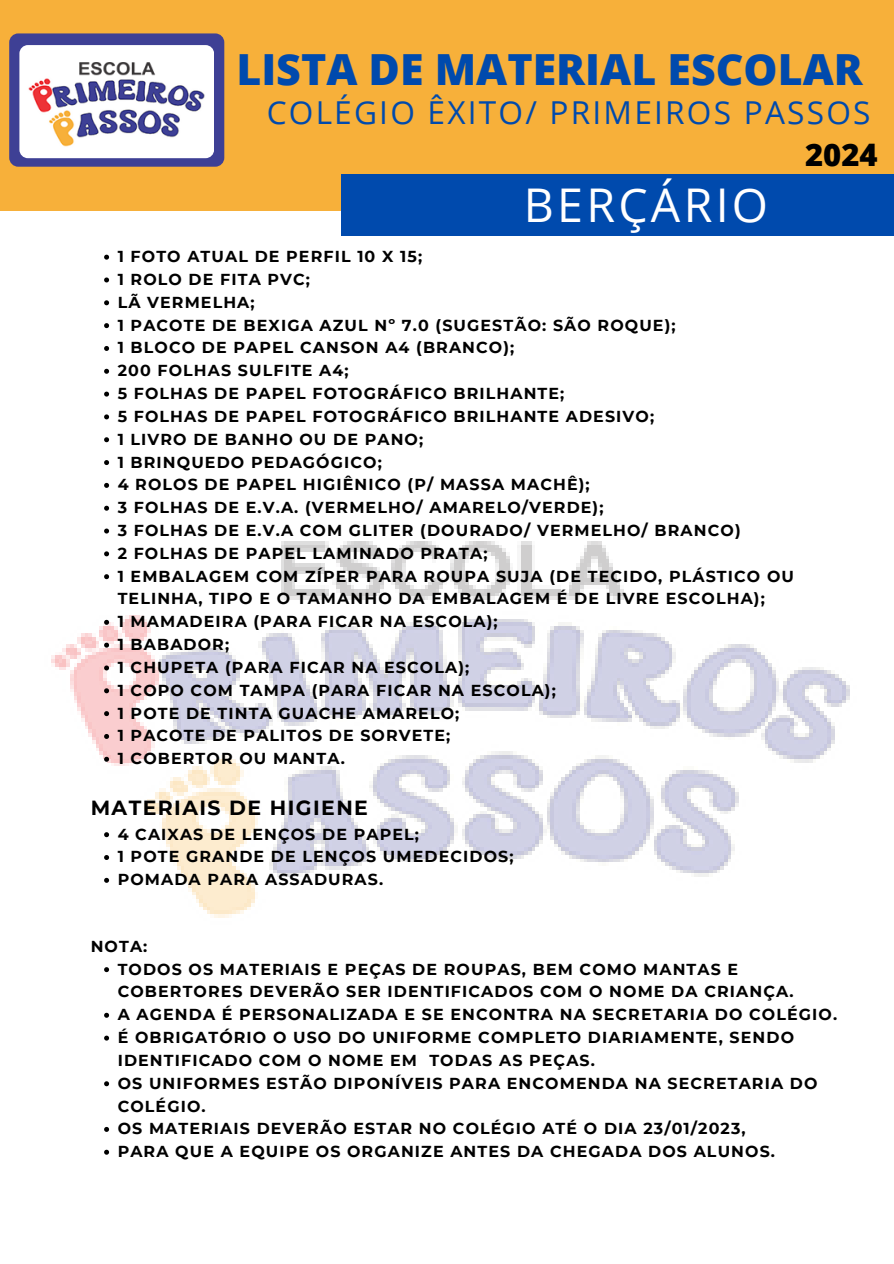
<style>
.page{position:relative;width:894px;height:1264px;background:#fff}
.page>*{position:absolute;margin:0;border:0;box-sizing:border-box;transform-origin:0 0}
.t1{font:46.5px "Open Sans";letter-spacing:.07em;color:#fff}
.t2{font:800 42.9px "Open Sans";color:#004aad}
.t3{font:31.65px "Open Sans";letter-spacing:.07em;color:#004aad}
.t4{font:800 30.9px "Open Sans";color:#000}
.t5{font:700 20.4px "Montserrat";letter-spacing:.07em;color:#000}
.t6{font:700 15.9px/22.8px "Montserrat";letter-spacing:.07em;color:#000}
</style>
<div class="page">
<div style="left:0;top:0;width:893px;height:210px;background:#f7b03a"></div>
<img style="left:51px;top:541px;width:799px;height:377px">
<div style="left:340px;top:175px;width:553px;height:60px;background:#004aad"></div>
<svg style="left:104px;top:255px;width:5px;height:5px"></svg>
<svg style="left:104px;top:277px;width:5px;height:5px"></svg>
<svg style="left:104px;top:300px;width:5px;height:5px"></svg>
<svg style="left:104px;top:323px;width:5px;height:5px"></svg>
<svg style="left:104px;top:346px;width:5px;height:5px"></svg>
<svg style="left:104px;top:369px;width:5px;height:5px"></svg>
<svg style="left:104px;top:391px;width:5px;height:5px"></svg>
<svg style="left:104px;top:414px;width:5px;height:5px"></svg>
<svg style="left:104px;top:437px;width:5px;height:5px"></svg>
<svg style="left:104px;top:460px;width:5px;height:5px"></svg>
<svg style="left:104px;top:483px;width:5px;height:5px"></svg>
<svg style="left:104px;top:505px;width:5px;height:5px"></svg>
<svg style="left:104px;top:528px;width:5px;height:5px"></svg>
<svg style="left:104px;top:551px;width:5px;height:5px"></svg>
<svg style="left:104px;top:574px;width:5px;height:5px"></svg>
<svg style="left:104px;top:620px;width:5px;height:5px"></svg>
<svg style="left:104px;top:642px;width:5px;height:5px"></svg>
<svg style="left:104px;top:665px;width:5px;height:5px"></svg>
<svg style="left:104px;top:688px;width:5px;height:5px"></svg>
<svg style="left:104px;top:711px;width:5px;height:5px"></svg>
<svg style="left:104px;top:734px;width:5px;height:5px"></svg>
<svg style="left:104px;top:756px;width:5px;height:5px"></svg>
<svg style="left:104px;top:832px;width:5px;height:5px"></svg>
<svg style="left:104px;top:855px;width:5px;height:5px"></svg>
<svg style="left:104px;top:877px;width:5px;height:5px"></svg>
<svg style="left:104px;top:967px;width:5px;height:5px"></svg>
<svg style="left:104px;top:1012px;width:5px;height:5px"></svg>
<svg style="left:104px;top:1035px;width:5px;height:5px"></svg>
<svg style="left:104px;top:1081px;width:5px;height:5px"></svg>
<svg style="left:104px;top:1126px;width:5px;height:5px"></svg>
<svg style="left:104px;top:1149px;width:5px;height:5px"></svg>
<div style="left:9px;top:33px;width:215px;height:134px;background:#3e4095;border-radius:9px"></div>
<div style="left:19px;top:45px;width:195px;height:113px;background:#fff;border-radius:8px"></div>
<img style="left:28px;top:63px;width:177px;height:84px">
<p class="t2" style="left:236px;top:39px;width:627px">LISTA DE MATERIAL ESCOLAR</p>
<p class="t3" style="left:266px;top:90px;width:605px">COLÉGIO ÊXITO/ PRIMEIROS PASSOS</p>
<p class="t1" style="left:523px;top:172px;width:246px">BERÇÁRIO</p>
<p class="t6" style="left:118px;top:245px;width:306px">1 FOTO ATUAL DE PERFIL 10 X 15;</p>
<p class="t6" style="left:118px;top:268px;width:194px">1 ROLO DE FITA PVC;</p>
<p class="t6" style="left:118px;top:291px;width:138px">LÃ VERMELHA;</p>
<p class="t6" style="left:118px;top:313px;width:559px">1 PACOTE DE BEXIGA AZUL Nº 7.0 (SUGESTÃO: SÃO ROQUE);</p>
<p class="t6" style="left:118px;top:336px;width:398px">1 BLOCO DE PAPEL CANSON A4 (BRANCO);</p>
<p class="t6" style="left:118px;top:359px;width:232px">200 FOLHAS SULFITE A4;</p>
<p class="t6" style="left:118px;top:382px;width:448px">5 FOLHAS DE PAPEL FOTOGRÁFICO BRILHANTE;</p>
<p class="t6" style="left:118px;top:405px;width:538px">5 FOLHAS DE PAPEL FOTOGRÁFICO BRILHANTE ADESIVO;</p>
<p class="t6" style="left:118px;top:427px;width:307px">1 LIVRO DE BANHO OU DE PANO;</p>
<p class="t6" style="left:118px;top:450px;width:265px">1 BRINQUEDO PEDAGÓGICO;</p>
<p class="t6" style="left:118px;top:473px;width:473px">4 ROLOS DE PAPEL HIGIÊNICO (P/ MASSA MACHÊ);</p>
<p class="t6" style="left:118px;top:496px;width:487px">3 FOLHAS DE E.V.A. (VERMELHO/ AMARELO/VERDE);</p>
<p class="t6" style="left:118px;top:519px;width:624px">3 FOLHAS DE E.V.A COM GLITER (DOURADO/ VERMELHO/ BRANCO)</p>
<p class="t6" style="left:118px;top:541px;width:371px">2 FOLHAS DE PAPEL LAMINADO PRATA;</p>
<p class="t6" style="left:118px;top:564px;width:677px">1 EMBALAGEM COM ZÍPER PARA ROUPA SUJA (DE TECIDO, PLÁSTICO OU<br>TELINHA, TIPO E O TAMANHO DA EMBALAGEM É DE LIVRE ESCOLHA);</p>
<p class="t6" style="left:118px;top:610px;width:381px">1 MAMADEIRA (PARA FICAR NA ESCOLA);</p>
<p class="t6" style="left:118px;top:633px;width:113px">1 BABADOR;</p>
<p class="t6" style="left:118px;top:656px;width:353px">1 CHUPETA (PARA FICAR NA ESCOLA);</p>
<p class="t6" style="left:118px;top:678px;width:439px">1 COPO COM TAMPA (PARA FICAR NA ESCOLA);</p>
<p class="t6" style="left:118px;top:701px;width:343px">1 POTE DE TINTA GUACHE AMARELO;</p>
<p class="t6" style="left:118px;top:724px;width:334px">1 PACOTE DE PALITOS DE SORVETE;</p>
<p class="t6" style="left:118px;top:747px;width:228px">1 COBERTOR OU MANTA.</p>
<p class="t5" style="left:91px;top:795px;width:279px">MATERIAIS DE HIGIENE</p>
<p class="t6" style="left:118px;top:822px;width:303px">4 CAIXAS DE LENÇOS DE PAPEL;</p>
<p class="t6" style="left:118px;top:845px;width:397px">1 POTE GRANDE DE LENÇOS UMEDECIDOS;</p>
<p class="t6" style="left:118px;top:868px;width:267px">POMADA PARA ASSADURAS.</p>
<p class="t4" style="left:804px;top:133px;width:74px">2024</p>
<p class="t6" style="left:91px;top:934px;width:58px">NOTA:</p>
<p class="t6" style="left:118px;top:957px;width:677px">TODOS OS MATERIAIS E PEÇAS DE ROUPAS, BEM COMO MANTAS E<br>COBERTORES DEVERÃO SER IDENTIFICADOS COM O NOME DA CRIANÇA.</p>
<p class="t6" style="left:118px;top:1003px;width:720px">A AGENDA É PERSONALIZADA E SE ENCONTRA NA SECRETARIA DO COLÉGIO.</p>
<p class="t6" style="left:118px;top:1025px;width:677px">É OBRIGATÓRIO O USO DO UNIFORME COMPLETO DIARIAMENTE, SENDO<br>IDENTIFICADO COM O NOME EM TODAS AS PEÇAS.</p>
<p class="t6" style="left:118px;top:1071px;width:701px">OS UNIFORMES ESTÃO DIPONÍVEIS PARA ENCOMENDA NA SECRETARIA DO<br>COLÉGIO.</p>
<p class="t6" style="left:118px;top:1117px;width:629px">OS MATERIAIS DEVERÃO ESTAR NO COLÉGIO ATÉ O DIA 23/01/2023,</p>
<p class="t6" style="left:118px;top:1140px;width:658px">PARA QUE A EQUIPE OS ORGANIZE ANTES DA CHEGADA DOS ALUNOS.</p>
</div>
